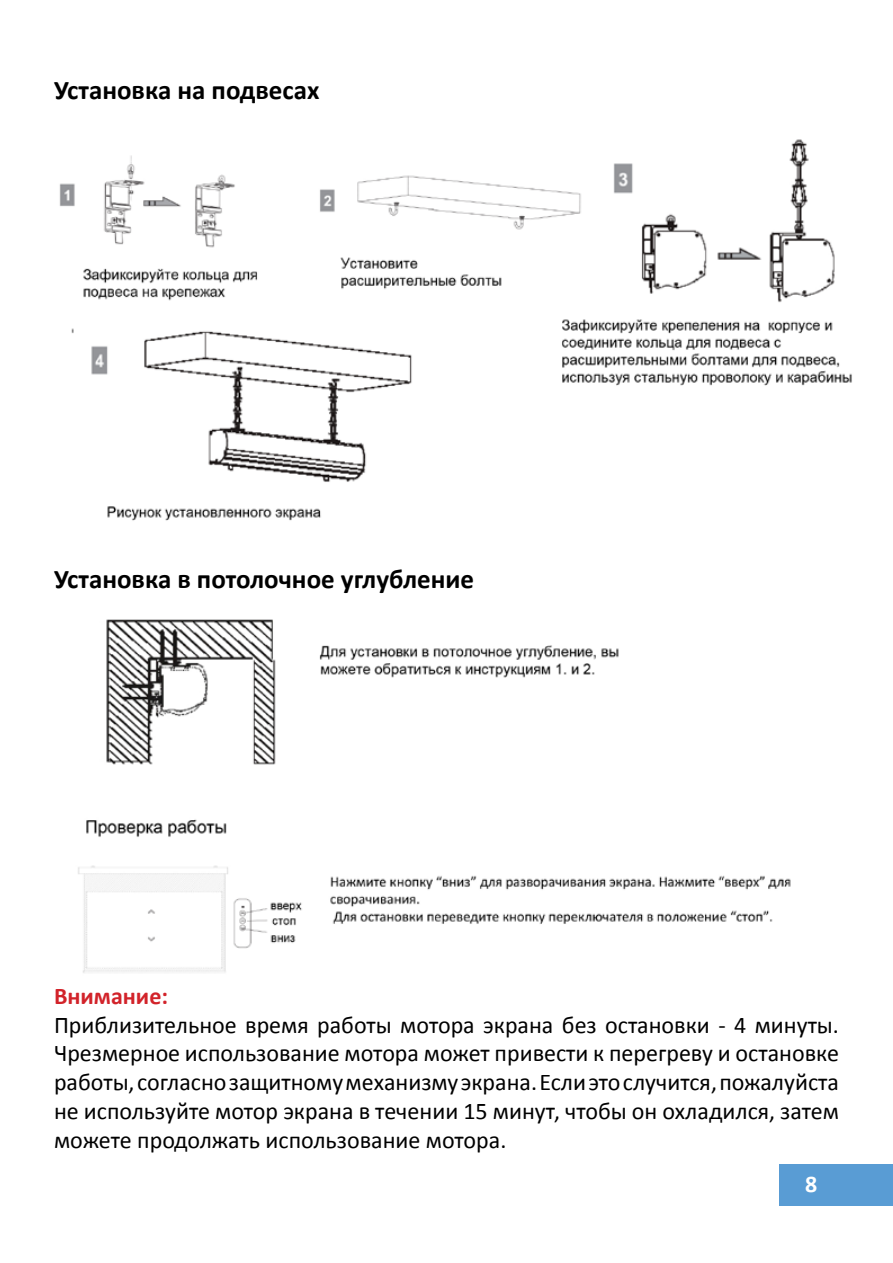
<style>
.page{position:relative;width:893px;height:1263px;background:#fff}
.page>*{position:absolute;margin:0;border:0;box-sizing:border-box;transform-origin:0 0}
.t1{font:700 27px "Calibri";color:#000}
.t2{font:24px/28.8px "Calibri";color:#000;text-align:justify}
.t3{font:700 24px "Calibri";color:#d2232a}
.t4{font:700 24px "Calibri";color:#fff}
</style>
<div class="page">
<div style="left:780px;top:1164px;width:113px;height:42px;background:#599cd4"></div>
<img style="left:78px;top:619px;width:713px;height:354px">
<img style="left:59px;top:139px;width:793px;height:382px">
<p class="t1" style="left:54px;top:73px;width:267px">Установка на подвесах</p>
<p class="t1" style="left:54px;top:562px;width:422px">Установка в потолочное углубление</p>
<p class="t3" style="left:54px;top:980px;width:116px">Внимание:</p>
<p class="t2" style="left:54px;top:1010px;width:786px">Приблизительное время работы мотора экрана без остановки - 4 минуты.<br>Чрезмерное использование мотора может привести к перегреву и остановке работы, согласно защитному механизму экрана. Если это случится, пожалуйста не используйте мотор экрана в течении 15 минут, чтобы он охладился, затем можете продолжать использование мотора.</p>
<p class="t4" style="left:805px;top:1168px;width:14px">8</p>
</div>
